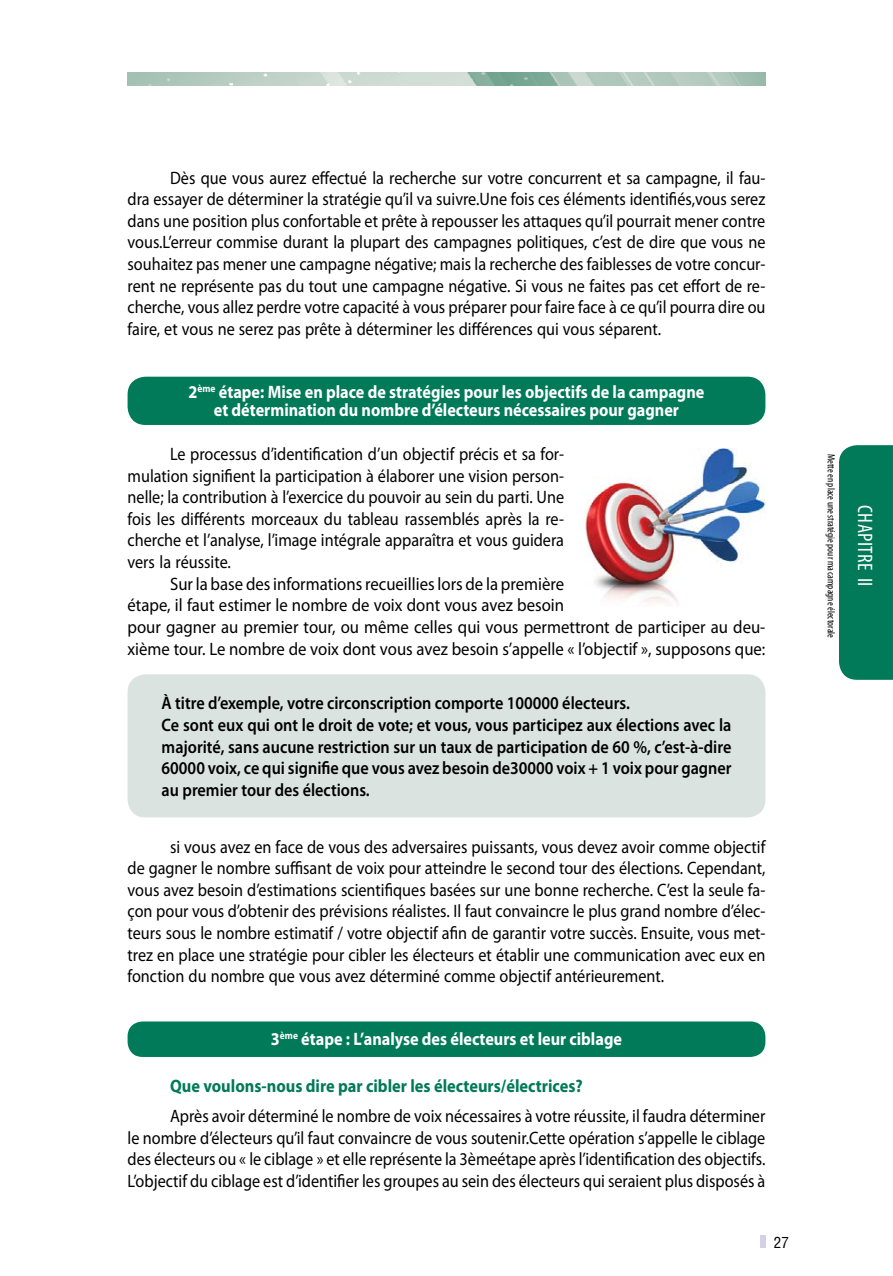
<style>
.page{position:relative;width:893px;height:1276px;background:#fff}
.page>*{position:absolute;margin:0;border:0;box-sizing:border-box;transform-origin:0 0}
.t1{font:condensed 21px "Myriad Pro";letter-spacing:.02em;color:#fff}
.t2{font:18px/21.6px "Myriad Pro";color:#000;text-align:justify;scale:.9 1}
.t3{font:600 18px/21.6px "Myriad Pro";color:#000;scale:.9 1}
.t4{font:18px/21.6px "Myriad Pro";color:#000;scale:.93 1}
.t5{font:700 18px/18px "Myriad Pro";color:#fff;text-align:center;scale:.9 1}
.t6{font:700 18px "Myriad Pro";color:#007a59;scale:.91 1}
.t7{font:condensed 15px "Helvetica";color:#000}
.t8{font:condensed 10.5px "Myriad Pro";color:#000}
</style>
<div class="page">
<div style="left:760px;top:1235px;width:5px;height:13px;background:#d3d1e9"></div>
<div style="left:128px;top:1021px;width:637px;height:36px;background:#007a59;border-radius:15px"></div>
<div style="left:128px;top:674px;width:637px;height:143px;background:#dae3df;border-radius:18px"></div>
<div style="left:128px;top:377px;width:637px;height:48px;background:#007a59;border-radius:18px"></div>
<img style="left:128px;top:72px;width:637px;height:13px">
<img style="left:583px;top:449px;width:182px;height:155px">
<div style="left:839px;top:445px;width:54px;height:235px;background:#007a59"></div>
<p class="t2" style="left:128px;top:166px;width:710px;text-indent:43px">Dès que vous aurez effectué la recherche sur votre concurrent et sa campagne, il fau&shy;dra essayer de déterminer la stratégie qu’il va suivre.Une fois ces éléments identifiés,vous serez dans une position plus confortable et prête à repousser les attaques qu’il pourrait mener contre vous.L’erreur commise durant la plupart des campagnes politiques, c’est de dire que vous ne souhaitez pas mener une campagne négative; mais la recherche des faiblesses de votre concur&shy;rent ne représente pas du tout une campagne négative. Si vous ne faites pas cet effort de re&shy;cherche, vous allez perdre votre capacité à vous préparer pour faire face à ce qu’il pourra dire ou faire, et vous ne serez pas prête à déterminer les différences qui vous séparent.</p>
<p class="t5" style="left:188px;top:382px;width:575px">2<sup>ème</sup> étape: Mise en place de stratégies pour les objectifs de la campagne et détermination du nombre d’électeurs nécessaires pour gagner</p>
<p class="t2" style="left:128px;top:443px;width:487px;text-indent:43px">Le processus d’identification d’un objectif précis et sa for&shy;mulation signifient la participation à élaborer une vision person&shy;nelle; la contribution à l’exercice du pouvoir au sein du parti. Une fois les différents morceaux du tableau rassemblés après la re&shy;cherche et l’analyse, l’image intégrale apparaîtra et vous guidera vers la réussite.</p>
<p class="t4" style="left:128px;top:572px;width:687px;text-indent:43px">Sur la base des informations recueillies lors de la première<br>étape, il faut estimer le nombre de voix dont vous avez besoin<br>pour gagner au premier tour, ou même celles qui vous permettront de participer au deu&shy;xième tour. Le nombre de voix dont vous avez besoin s’appelle « l’objectif », supposons que:</p>
<p class="t3" style="left:162px;top:692px;width:635px">À titre d’exemple, votre circonscription comporte 100000 électeurs.<br>Ce sont eux qui ont le droit de vote; et vous, vous participez aux élections avec la majorité, sans aucune restriction sur un taux de participation de 60 %, c’est-à-dire 60000 voix, ce qui signifie que vous avez besoin de30000 voix + 1 voix pour gagner au premier tour des élections.</p>
<p class="t2" style="left:128px;top:835px;width:710px;text-indent:43px">si vous avez en face de vous des adversaires puissants, vous devez avoir comme objectif de gagner le nombre suffisant de voix pour atteindre le second tour des élections. Cependant, vous avez besoin d’estimations scientifiques basées sur une bonne recherche. C’est la seule fa&shy;çon pour vous d’obtenir des prévisions réalistes. Il faut convaincre le plus grand nombre d’élec&shy;teurs sous le nombre estimatif / votre objectif afin de garantir votre succès. Ensuite, vous met&shy;trez en place une stratégie pour cibler les électeurs et établir une communication avec eux en fonction du nombre que vous avez déterminé comme objectif antérieurement.</p>
<p class="t5" style="left:271px;top:1029px;width:392px">3<sup>ème</sup> étape : L’analyse des électeurs et leur ciblage</p>
<p class="t6" style="left:170px;top:1074px;width:455px">Que voulons-nous dire par cibler les électeurs/électrices?</p>
<p class="t2" style="left:128px;top:1105px;width:710px;text-indent:43px">Après avoir déterminé le nombre de voix nécessaires à votre réussite, il faudra déterminer le nombre d’électeurs qu’il faut convaincre de vous soutenir.Cette opération s’appelle le ciblage des électeurs ou « le ciblage » et elle représente la 3èmeétape après l’identification des objectifs.<br>L’objectif du ciblage est d’identifier les groupes au sein des électeurs qui seraient plus disposés à</p>
<p class="t7" style="left:774px;top:1233px;width:16px">27</p>
<p class="t8" style="left:838px;top:454px;width:186px;rotate:90deg">Mette en place une stratégie pour ma campagne électorale</p>
<p class="t1" style="left:878px;top:505px;width:83px;rotate:90deg">CHAPITRE II</p>
</div>
